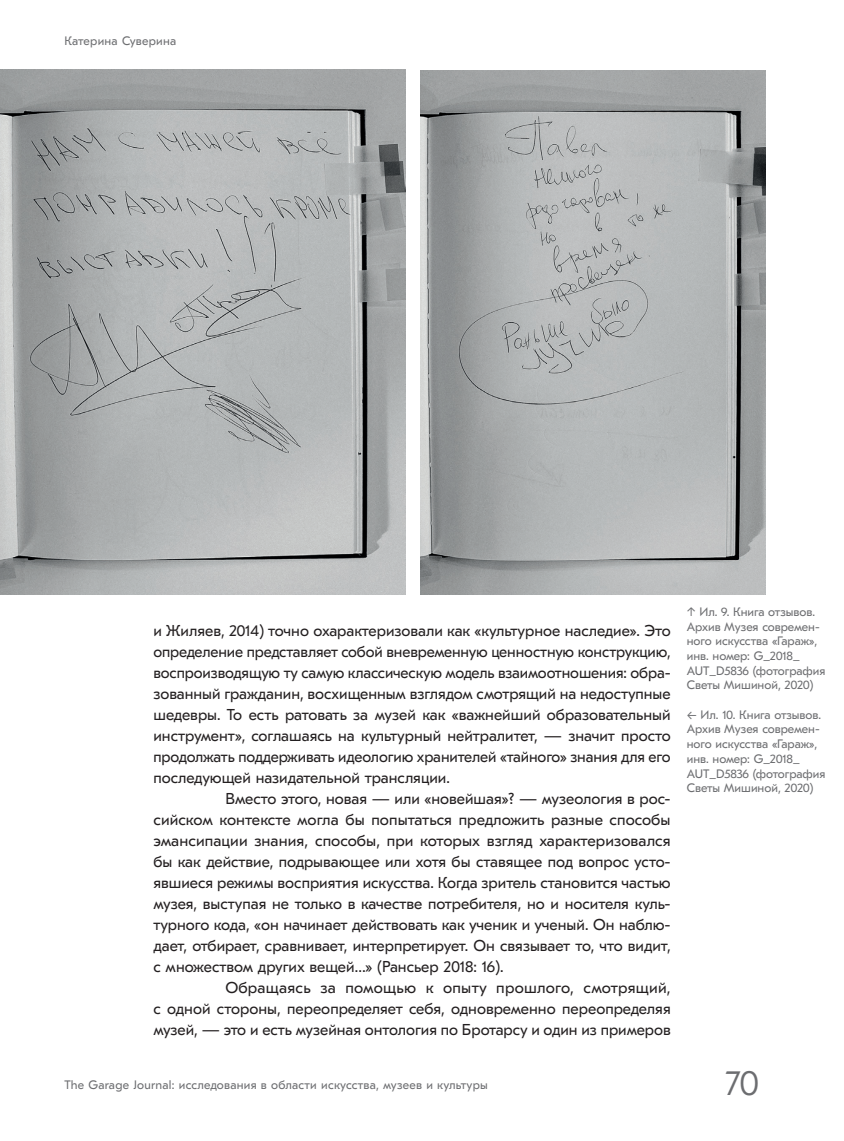
<style>
.page{position:relative;width:844px;height:1141px;background:#fff}
.page>*{position:absolute;margin:0;border:0;box-sizing:border-box;transform-origin:0 0}
.t1{font:300 35px "GT Eesti Pro Text";color:#6c6d70}
.main{font:15.75px/21px "GT Eesti Pro Text";color:#231f20;text-align:justify}
.podpis{font:12.25px/14.7px "GT Eesti Pro Text";color:#6c6d70}
.podpis-2{font:12.25px "GT Eesti Pro Text";letter-spacing:.02em;color:#6c6d70}
</style>
<div class="page">
<img style="left:0;top:69px;width:405px;height:525px">
<img style="left:420px;top:70px;width:345px;height:524px">
<p class="podpis-2" style="left:64px;top:34px;width:113px">Катерина Суверина</p>
<p class="main" style="left:153px;top:621px;width:518px">и Жиляев, 2014) точно охарактеризовали как «культурное наследие». Это определение представляет собой вневременную ценностную конструкцию, воспроизводящую ту самую классическую модель взаимоотношения: обра&shy;зованный гражданин, восхищенным взглядом смотрящий на недоступные шедевры. То есть ратовать за музей как «важнейший образовательный инструмент», соглашаясь на культурный нейтралитет, — значит просто продолжать поддерживать идеологию хранителей «тайного» знания для его последующей назидательной трансляции.</p>
<p class="main" style="left:153px;top:789px;width:518px;text-indent:72px">Вместо этого, новая — или «новейшая»? — музеология в рос&shy;сийском контексте могла бы попытаться предложить разные способы эмансипации знания, способы, при которых взгляд характеризовался бы как действие, подрывающее или хотя бы ставящее под вопрос усто&shy;явшиеся режимы восприятия искусства. Когда зритель становится частью музея, выступая не только в качестве потребителя, но и носителя куль&shy;турного кода, «он начинает действовать как ученик и ученый. Он наблю&shy;дает, отбирает, сравнивает, интерпретирует. Он связывает то, что видит, с множеством других вещей…» (Рансьер 2018: 16).</p>
<p class="main" style="left:153px;top:978px;width:518px;text-indent:72px">Обращаясь за помощью к опыту прошлого, смотрящий, с одной стороны, переопределяет себя, одновременно переопределяя музей, — это и есть музейная онтология по Бротарсу и один из примеров</p>
<p class="podpis" style="left:686px;top:605px;width:140px;text-indent:13px">Ил. 9. Книга отзывов.<br>Архив Музея современ&shy;ного искусства «Гараж», инв. номер: G_2018_<br>AUT_D5836 (фотография<br>Светы Мишиной, 2020)</p>
<p class="podpis" style="left:686px;top:707px;width:140px">← Ил. 10. Книга отзывов.<br>Архив Музея современ&shy;ного искусства «Гараж», инв. номер: G_2018_<br>AUT_D5836 (фотография<br>Светы Мишиной, 2020)</p>
<p class="podpis-2" style="left:64px;top:1078px;width:424px">The Garage Journal: исследования в области искусства, музеев и культуры</p>
<h1 class="t1" style="left:725px;top:1063px;width:36px">70</h1>
</div>
